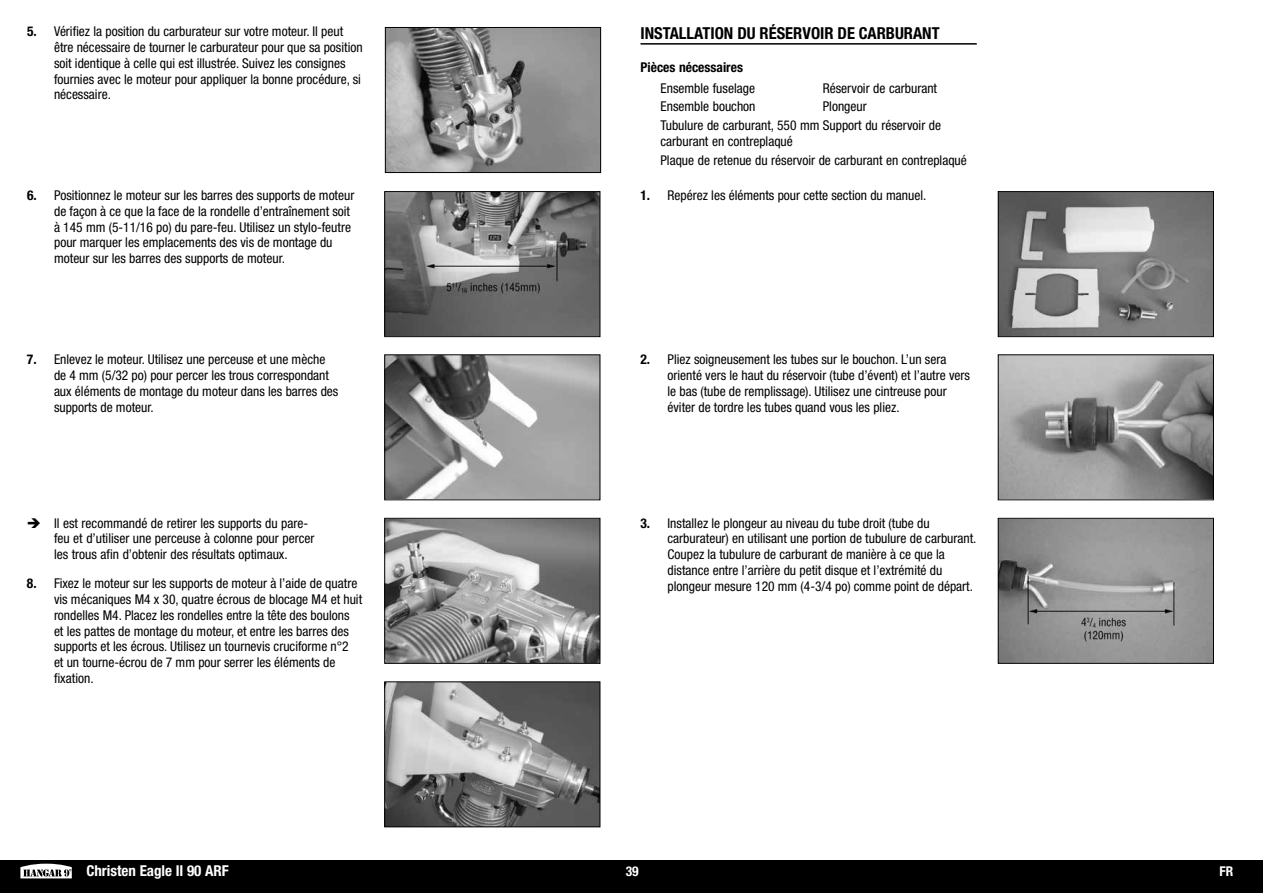
<style>
.page{position:relative;width:1263px;height:893px;background:#fff}
.page>*{position:absolute;margin:0;border:0;box-sizing:border-box;transform-origin:0 0}
.t1{font:700 condensed 16.5px "Helvetica Neue LT Std";color:#000}
.t2{font:700 condensed 15px "Helvetica Neue LT Std";color:#fff}
.t3{font:condensed 13.5px/15.8px "Helvetica Neue LT Std";color:#000}
.t4{font:condensed 13.5px/15.8px "Helvetica Neue LT Std";color:#000101}
.t5{font:700 condensed 13.5px "Helvetica Neue LT Std";color:#000}
.t6{font:700 condensed 13.5px "Helvetica Neue LT Std";color:#fff}
.s1{font-weight:700}
</style>
<div class="page">
<hr style="left:640px;top:43px;width:337px;height:2px;background:#000">
<hr style="left:0;top:860px;width:1px;height:33px;background:#000">
<div style="left:1px;top:860px;width:1262px;height:33px;background:#000"></div>
<svg style="left:20px;top:864px;width:52px;height:14px"></svg>
<img style="left:386px;top:193px;width:212px;height:142px">
<div style="left:384px;top:191px;width:216px;height:146px;border:1px solid #000"></div>
<img style="left:1000px;top:193px;width:212px;height:142px">
<div style="left:998px;top:191px;width:216px;height:146px;border:1px solid #000"></div>
<img style="left:386px;top:356px;width:212px;height:142px">
<img style="left:1000px;top:356px;width:212px;height:142px">
<div style="left:998px;top:354px;width:216px;height:146px;border:1px solid #000"></div>
<img style="left:386px;top:520px;width:212px;height:142px">
<div style="left:384px;top:518px;width:216px;height:146px;border:1px solid #000"></div>
<img style="left:1000px;top:520px;width:212px;height:142px">
<div style="left:998px;top:518px;width:216px;height:146px;border:1px solid #000"></div>
<img style="left:386px;top:683px;width:212px;height:142px">
<div style="left:384px;top:681px;width:216px;height:146px;border:1px solid #000"></div>
<img style="left:387px;top:29px;width:212px;height:142px">
<div style="left:385px;top:27px;width:216px;height:146px;border:1px solid #000"></div>
<p class="t3" style="left:54px;top:24px;width:310px;text-indent:-27px"><span class="s1">5.</span> Vérifiez la position du carburateur sur votre moteur. Il peut être nécessaire de tourner le carburateur pour que sa position soit identique à celle qui est illustrée. Suivez les consignes fournies avec le moteur pour appliquer la bonne procédure, si nécessaire.</p>
<p class="t3" style="left:54px;top:187px;width:302px;text-indent:-27px"><span class="s1">6.</span> Positionnez le moteur sur les barres des supports de moteur de façon à ce que la face de la rondelle d’entraînement soit à 145 mm (5-11/16 po) du pare-feu. Utilisez un stylo-feutre pour marquer les emplacements des vis de montage du moteur sur les barres des supports de moteur.</p>
<p class="t3" style="left:54px;top:352px;width:286px;text-indent:-27px"><span class="s1">7.</span> Enlevez le moteur. Utilisez une perceuse et une mèche de 4 mm (5/32 po) pour percer les trous correspondant aux éléments de montage du moteur dans les barres des supports de moteur.</p>
<p class="t4" style="left:54px;top:515px;width:262px">Il est recommandé de retirer les supports du pare&shy;feu et d’utiliser une perceuse à colonne pour percer les trous afin d’obtenir des résultats optimaux.</p>
<p class="t3" style="left:54px;top:576px;width:310px;text-indent:-27px"><span class="s1">8.</span> Fixez le moteur sur les supports de moteur à l’aide de quatre vis mécaniques M4 x 30, quatre écrous de blocage M4 et huit rondelles M4. Placez les rondelles entre la tête des boulons et les pattes de montage du moteur, et entre les barres des supports et les écrous. Utilisez un tournevis cruciforme n°2<br>et un tourne-écrou de 7 mm pour serrer les éléments de fixation.</p>
<p class="t1" style="left:640px;top:23px;width:301px">INSTALLATION DU RÉSERVOIR DE CARBURANT</p>
<p class="t5" style="left:640px;top:59px;width:104px">Pièces nécessaires</p>
<p class="t3" style="left:660px;top:80px;width:96px">Ensemble fuselage</p>
<p class="t3" style="left:823px;top:80px;width:116px">Réservoir de carburant</p>
<p class="t3" style="left:660px;top:98px;width:97px">Ensemble bouchon</p>
<p class="t3" style="left:660px;top:97px;width:282px;line-height:18.6px;text-indent:162px">Plongeur<br>Tubulure de carburant, 550 mm Support du réservoir de</p>
<p class="t3" style="left:660px;top:132px;width:308px;line-height:18.9px">carburant en contreplaqué<br>Plaque de retenue du réservoir de carburant en contreplaqué</p>
<p class="t3" style="left:640px;top:188px;width:287px"><span class="s1">1.</span> Repérez les éléments pour cette section du manuel.</p>
<p class="t3" style="left:667px;top:352px;width:304px;text-indent:-27px"><span class="s1">2.</span> Pliez soigneusement les tubes sur le bouchon. L’un sera orienté vers le haut du réservoir (tube d’évent) et l’autre vers le bas (tube de remplissage). Utilisez une cintreuse pour éviter de tordre les tubes quand vous les pliez.</p>
<p class="t3" style="left:667px;top:515px;width:310px;text-indent:-27px"><span class="s1">3.</span> Installez le plongeur au niveau du tube droit (tube du carburateur) en utilisant une portion de tubulure de carburant.<br>Coupez la tubulure de carburant de manière à ce que la distance entre l’arrière du petit disque et l’extrémité du plongeur mesure 120 mm (4-3/4 po) comme point de départ.</p>
<p class="t2" style="left:86px;top:862px;width:144px">Christen Eagle II 90 ARF</p>
<p class="t6" style="left:626px;top:862px;width:14px">39</p>
<p class="t6" style="left:1219px;top:862px;width:15px">FR</p>
</div>
